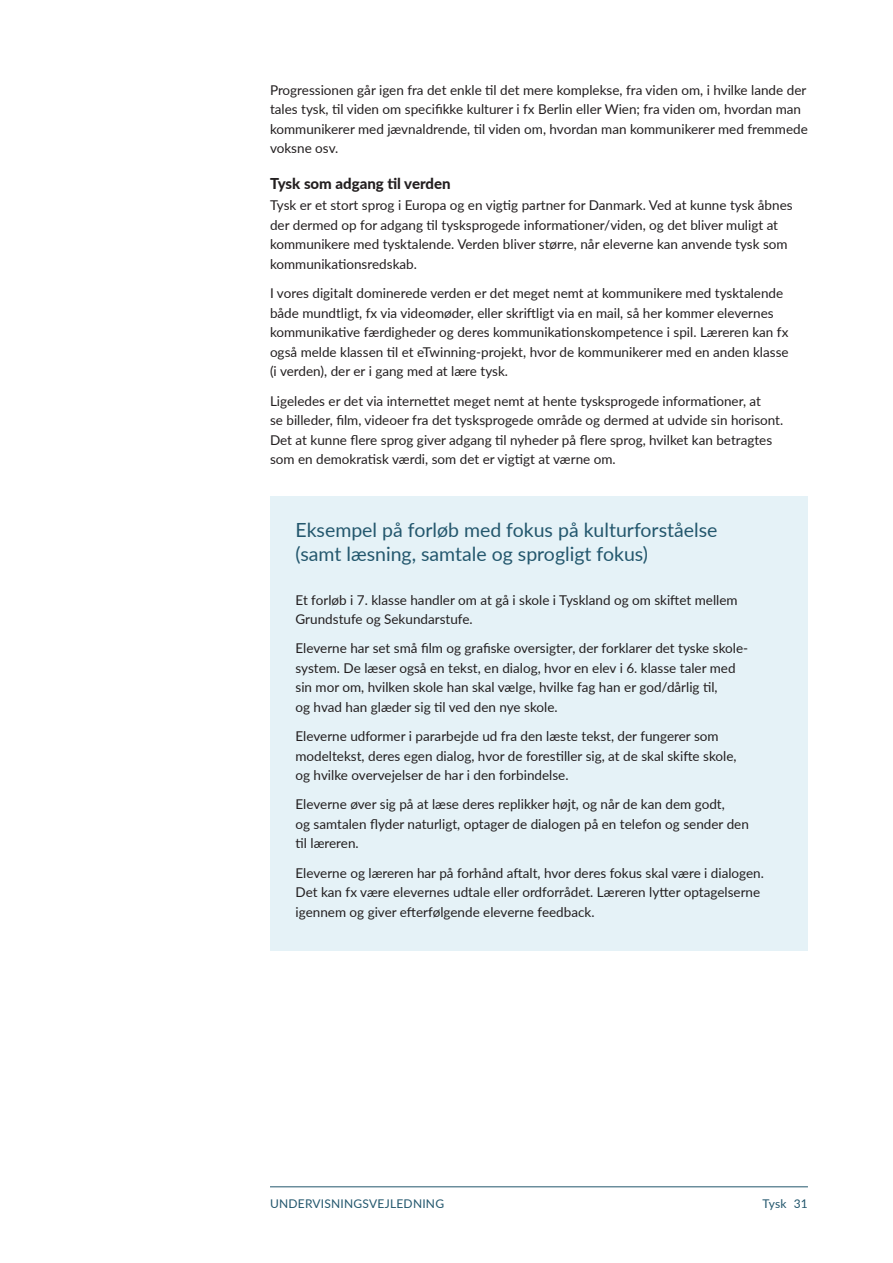
<style>
.page{position:relative;width:893px;height:1263px;background:#fff}
.page>*{position:absolute;margin:0;border:0;box-sizing:border-box;transform-origin:0 0}
._07_Boks_overskrift{font:19.5px/24px "Lato";color:#23576d}
.t1{font:800 15px "Lato";color:#231f20}
._04_Brødtekst_9_13{font:13.5px/19.5px "Lato";color:#231f20}
._07_Boks_brød{font:13.5px/19.5px "Lato";color:#231f20}
.t2{font:12px "Lato";letter-spacing:.02em;color:#23576d}
</style>
<div class="page">
<div style="left:270px;top:496px;width:538px;height:455px;background:#e5f2f7"></div>
<hr style="left:270px;top:1186px;width:538px;height:1px;background:#23576d">
<p class="_04_Brødtekst_9_13" style="left:270px;top:79px;width:539px">Progressionen går igen fra det enkle til det mere komplekse, fra viden om, i hvilke lande der tales tysk, til viden om specifikke kulturer i fx Berlin eller Wien; fra viden om, hvordan man kommunikerer med jævnaldrende, til viden om, hvordan man kommunikerer med fremmede voksne osv.</p>
<h4 class="t1" style="left:270px;top:172px;width:182px">Tysk som adgang til verden</h4>
<p class="_04_Brødtekst_9_13" style="left:270px;top:195px;width:524px">Tysk er et stort sprog i Europa og en vigtig partner for Danmark. Ved at kunne tysk åbnes der dermed op for adgang til tysksprogede informationer/viden, og det bliver muligt at kommunikere med tysktalende. Verden bliver større, når eleverne kan anvende tysk som kommunikationsredskab.</p>
<p class="_04_Brødtekst_9_13" style="left:270px;top:283px;width:520px">I vores digitalt dominerede verden er det meget nemt at kommunikere med tysktalende både mundtligt, fx via videomøder, eller skriftligt via en mail, så her kommer elevernes kommunikative færdigheder og deres kommunikationskompetence i spil. Læreren kan fx også melde klassen til et eTwinning-projekt, hvor de kommunikerer med en anden klasse (i verden), der er i gang med at lære tysk.</p>
<p class="_04_Brødtekst_9_13" style="left:270px;top:390px;width:515px">Ligeledes er det via internettet meget nemt at hente tysksprogede informationer, at<br>se billeder, film, videoer fra det tysksprogede område og dermed at udvide sin horisont.<br>Det at kunne flere sprog giver adgang til nyheder på flere sprog, hvilket kan betragtes som en demokratisk værdi, som det er vigtigt at værne om.</p>
<p class="_07_Boks_overskrift" style="left:296px;top:517px;width:423px">Eksempel på forløb med fokus på kulturforståelse (samt læsning, samtale og sprogligt fokus)</p>
<p class="_07_Boks_brød" style="left:296px;top:589px;width:444px">Et forløb i 7. klasse handler om at gå i skole i Tyskland og om skiftet mellem<br>Grundstufe og Sekundarstufe.</p>
<p class="_07_Boks_brød" style="left:296px;top:638px;width:454px">Eleverne har set små film og grafiske oversigter, der forklarer det tyske skole&shy;system. De læser også en tekst, en dialog, hvor en elev i 6. klasse taler med sin mor om, hvilken skole han skal vælge, hvilke fag han er god/dårlig til,<br>og hvad han glæder sig til ved den nye skole.</p>
<p class="_07_Boks_brød" style="left:296px;top:726px;width:442px">Eleverne udformer i pararbejde ud fra den læste tekst, der fungerer som modeltekst, deres egen dialog, hvor de forestiller sig, at de skal skifte skole, og hvilke overvejelser de har i den forbindelse.</p>
<p class="_07_Boks_brød" style="left:296px;top:794px;width:455px">Eleverne øver sig på at læse deres replikker højt, og når de kan dem godt,<br>og samtalen flyder naturligt, optager de dialogen på en telefon og sender den til læreren.</p>
<p class="_07_Boks_brød" style="left:296px;top:862px;width:470px">Eleverne og læreren har på forhånd aftalt, hvor deres fokus skal være i dialogen.<br>Det kan fx være elevernes udtale eller ordforrådet. Læreren lytter optagelserne igennem og giver efterfølgende eleverne feedback.</p>
<p class="t2" style="left:270px;top:1195px;width:176px">UNDERVISNINGSVEJLEDNING</p>
<p class="t2" style="left:762px;top:1195px;width:47px">Tysk 31</p>
</div>
